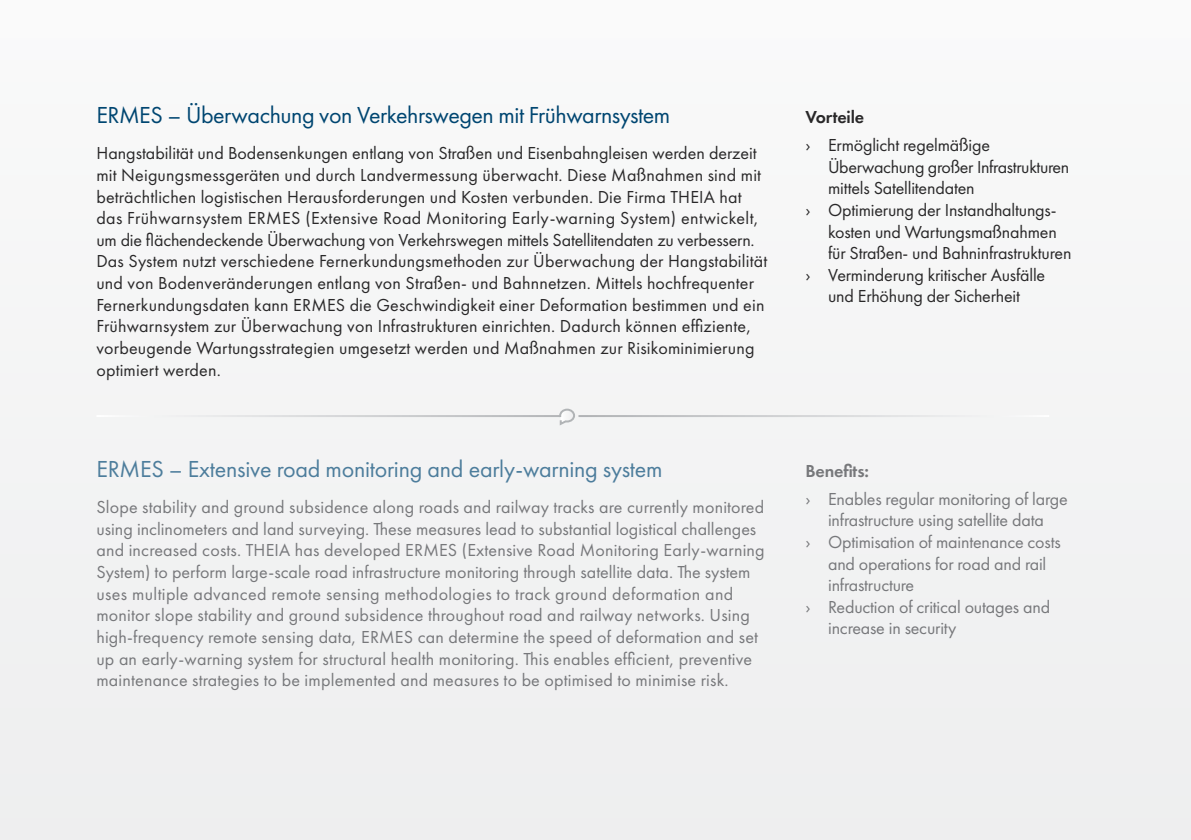
<style>
.page{position:relative;width:1191px;height:840px;background:#fff}
.page>*{position:absolute;margin:0;border:0;box-sizing:border-box;transform-origin:0 0}
.t1{font:24px "Futura PT";letter-spacing:-.01em;color:#4d7d9c}
.t2{font:24px "Futura PT";letter-spacing:-.02em;color:#004671}
.t3{font:18px/21.6px "Futura PT";letter-spacing:.01em;color:#292829}
.t4{font:18px/21.6px "Futura PT";letter-spacing:.01em;color:#77787b}
.t5{font:18px "Futura PT";letter-spacing:-.01em;color:#292829}
.t6{font:18px "Futura PT";letter-spacing:-.01em;color:#77787b}
.t7{font:18px "Futura PT";letter-spacing:-.02em;color:#292829}
.t8{font:600 18px "Futura PT";letter-spacing:-.01em;color:#77787b}
.t9{font:600 18px "Futura PT";letter-spacing:-.01em;color:#292829}
</style>
<div class="page">
<div style="left:0;top:0;width:1191px;height:839px;background:#f3f4f4"></div>
<hr style="left:96px;top:415px;width:471px;height:2px;background:#fff">
<hr style="left:578px;top:415px;width:471px;height:2px;background:#fff">
<svg style="left:558px;top:408px;width:17px;height:17px"></svg>
<h1 class="t2" style="left:96px;top:101px;width:575px">ERMES – Überwachung von Verkehrswegen mit Frühwarnsystem</h1>
<p class="t3" style="left:96px;top:142px;width:672px">Hangstabilität und Bodensenkungen entlang von Straßen und Eisenbahngleisen werden derzeit mit Neigungsmessgeräten und durch Landvermessung überwacht. Diese Maßnahmen sind mit beträchtlichen logistischen Herausforderungen und Kosten verbunden. Die Firma THEIA hat das Frühwarnsystem ERMES (Extensive Road Monitoring Early-warning System) entwickelt, um die flächendeckende Überwachung von Verkehrswegen mittels Satellitendaten zu verbessern.<br>Das System nutzt verschiedene Fernerkundungsmethoden zur Überwachung der Hangstabilität und von Bodenveränderungen entlang von Straßen- und Bahnnetzen. Mittels hochfrequenter Fernerkundungsdaten kann ERMES die Geschwindigkeit einer Deformation bestimmen und ein Frühwarnsystem zur Überwachung von Infrastrukturen einrichten. Dadurch können effiziente, vorbeugende Wartungsstrategien umgesetzt werden und Maßnahmen zur Risikominimierung optimiert werden.</p>
<h1 class="t1" style="left:96px;top:454px;width:567px">ERMES – Extensive road monitoring and early-warning system</h1>
<p class="t4" style="left:96px;top:496px;width:670px">Slope stability and ground subsidence along roads and railway tracks are currently monitored using inclinometers and land surveying. These measures lead to substantial logistical challenges and increased costs. THEIA has developed ERMES (Extensive Road Monitoring Early-warning System) to perform large-scale road infrastructure monitoring through satellite data. The system uses multiple advanced remote sensing methodologies to track ground deformation and monitor slope stability and ground subsidence throughout road and railway networks. Using high-frequency remote sensing data, ERMES can determine the speed of deformation and set up an early-warning system for structural health monitoring. This enables efficient, preventive maintenance strategies to be implemented and measures to be optimised to minimise risk.</p>
<p class="t9" style="left:805px;top:106px;width:60px">Vorteile</p>
<p class="t5" style="left:805px;top:134px;width:186px">› Ermöglicht regelmäßige</p>
<p class="t7" style="left:828px;top:156px;width:243px">Überwachung großer Infrastrukturen</p>
<p class="t5" style="left:828px;top:177px;width:148px">mittels Satellitendaten</p>
<p class="t5" style="left:805px;top:199px;width:253px">› Optimierung der Instandhaltungs-</p>
<p class="t5" style="left:828px;top:221px;width:230px">kosten und Wartungsmaßnahmen</p>
<p class="t5" style="left:828px;top:242px;width:245px">für Straßen- und Bahninfrastrukturen</p>
<p class="t5" style="left:805px;top:264px;width:241px">› Verminderung kritischer Ausfälle</p>
<p class="t5" style="left:828px;top:285px;width:193px">und Erhöhung der Sicherheit</p>
<p class="t8" style="left:805px;top:459px;width:65px">Benefits:</p>
<p class="t6" style="left:805px;top:487px;width:264px">› Enables regular monitoring of large</p>
<p class="t6" style="left:828px;top:509px;width:217px">infrastructure using satellite data</p>
<p class="t6" style="left:805px;top:531px;width:257px">› Optimisation of maintenance costs</p>
<p class="t6" style="left:828px;top:552px;width:220px">and operations for road and rail</p>
<p class="t6" style="left:828px;top:574px;width:88px">infrastructure</p>
<p class="t6" style="left:805px;top:595px;width:246px">› Reduction of critical outages and</p>
<p class="t6" style="left:828px;top:617px;width:130px">increase in security</p>
</div>
